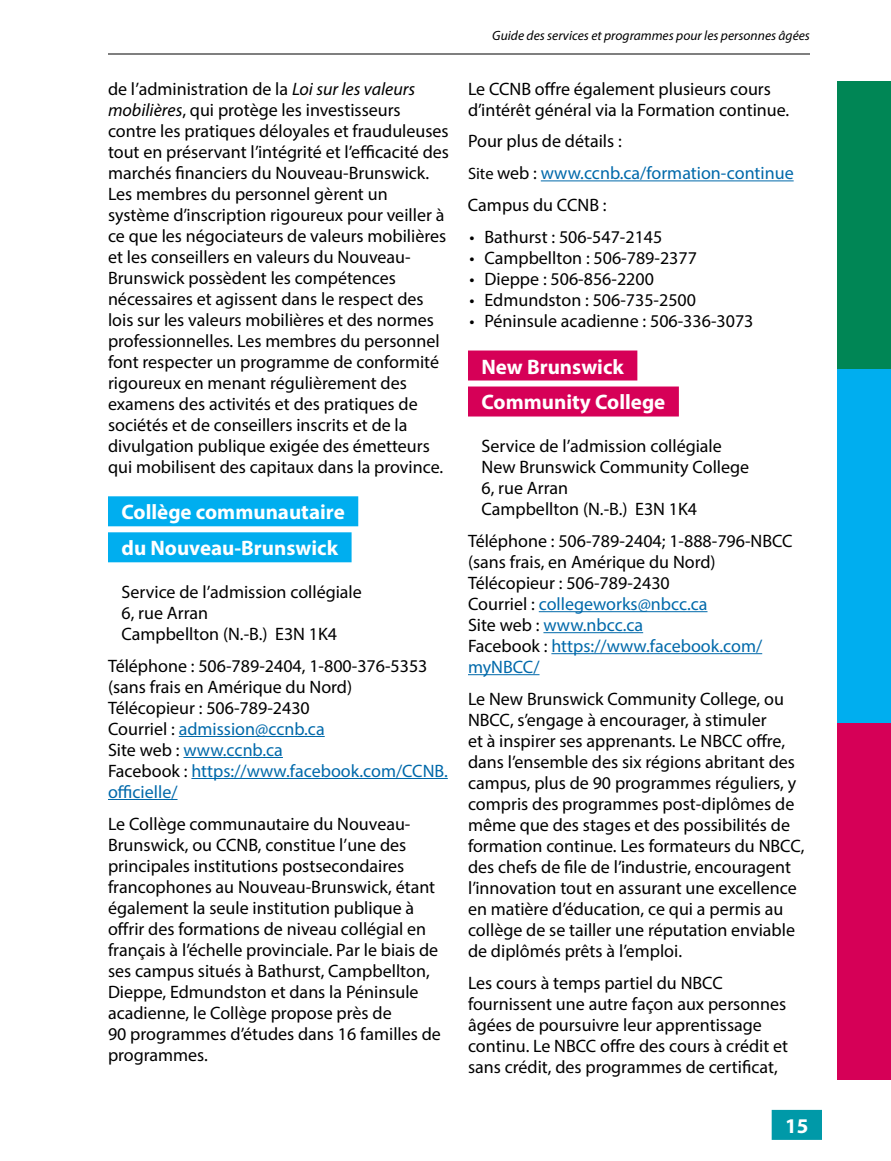
<style>
.page{position:relative;width:891px;height:1161px;background:#fff}
.page>*{position:absolute;margin:0;border:0;box-sizing:border-box;transform-origin:0 0}
.t1{font:700 21px/36px "Myriad Pro";color:#fff}
.t2{font:18px/21px "Myriad Pro";color:#000}
.t3{font:italic 13.5px "Myriad Pro";color:#000}
.s1{font-style:italic}
.s2{color:#0069aa}
.s3{font-size:16.5px}
</style>
<div class="page">
<div style="left:772px;top:1110px;width:50px;height:30px;background:#0099a8"></div>
<hr style="left:108px;top:54px;width:702px;height:1px;background:#000">
<div style="left:108px;top:496px;width:250px;height:30px;background:#00aeef"></div>
<div style="left:108px;top:532px;width:244px;height:30px;background:#00aeef"></div>
<hr style="left:179px;top:736px;width:146px;height:1px;background:#0069aa">
<hr style="left:183px;top:757px;width:100px;height:1px;background:#0069aa">
<hr style="left:191px;top:778px;width:257px;height:1px;background:#0069aa">
<hr style="left:108px;top:799px;width:70px;height:1px;background:#0069aa">
<hr style="left:541px;top:180px;width:253px;height:1px;background:#0069aa">
<div style="left:468px;top:351px;width:169px;height:30px;background:#d60057"></div>
<div style="left:468px;top:387px;width:211px;height:30px;background:#d60057"></div>
<hr style="left:539px;top:611px;width:169px;height:1px;background:#0069aa">
<hr style="left:543px;top:632px;width:100px;height:1px;background:#0069aa">
<hr style="left:551px;top:653px;width:211px;height:1px;background:#0069aa">
<hr style="left:468px;top:674px;width:72px;height:1px;background:#0069aa">
<div style="left:837px;top:81px;width:54px;height:999px;background:#00aeef"></div>
<div style="left:837px;top:723px;width:54px;height:357px;background:#d60057"></div>
<div style="left:837px;top:81px;width:54px;height:288px;background:#008655"></div>
<p class="t2" style="left:108px;top:78px;width:343px">de l’administration de la <span class="s1">Loi sur les valeurs mobilières</span>, qui protège les investisseurs contre les pratiques déloyales et frauduleuses tout en préservant l’intégrité et l’efficacité des marchés financiers du Nouveau-Brunswick.<br>Les membres du personnel gèrent un système d’inscription rigoureux pour veiller à ce que les négociateurs de valeurs mobilières et les conseillers en valeurs du Nouveau-Brunswick possèdent les compétences nécessaires et agissent dans le respect des lois sur les valeurs mobilières et des normes professionnelles. Les membres du personnel font respecter un programme de conformité rigoureux en menant régulièrement des examens des activités et des pratiques de sociétés et de conseillers inscrits et de la divulgation publique exigée des émetteurs qui mobilisent des capitaux dans la province.</p>
<p class="t1" style="left:122px;top:494px;width:225px">Collège communautaire du Nouveau-Brunswick</p>
<p class="t2" style="left:122px;top:581px;width:242px">Service de l’admission collégiale<br>6, rue Arran<br>Campbellton (N.-B.) E3N 1K4</p>
<p class="t2" style="left:108px;top:655px;width:341px">Téléphone : 506-789-2404, 1-800-376-5353 (sans frais en Amérique du Nord)<br>Télécopieur : 506-789-2430<br>Courriel : <span class="s2">admission@ccnb.ca<br></span>Site web : <span class="s2">www.ccnb.ca<br></span>Facebook : <span class="s2">https://www.facebook.com/CCNB. officielle/</span></p>
<p class="t2" style="left:108px;top:813px;width:334px">Le Collège communautaire du Nouveau-Brunswick, ou CCNB, constitue l’une des principales institutions postsecondaires francophones au Nouveau-Brunswick, étant également la seule institution publique à offrir des formations de niveau collégial en français à l’échelle provinciale. Par le biais de ses campus situés à Bathurst, Campbellton, Dieppe, Edmundston et dans la Péninsule acadienne, le Collège propose près de<br>90 programmes d’études dans 16 familles de programmes.</p>
<p class="t3" style="left:492px;top:27px;width:319px">Guide des services et programmes pour les personnes âgées</p>
<p class="t2" style="left:468px;top:78px;width:323px">Le CCNB offre également plusieurs cours d’intérêt général via la Formation continue.</p>
<p class="t2" style="left:468px;top:125px;width:327px;line-height:31.8px">Pour plus de détails :<br><span class="s3">Site</span> web : <span class="s2">www.ccnb.ca/formation-continue<br></span>Campus du CCNB :</p>
<p class="t2" style="left:469px;top:226px;width:194px">• Bathurst : 506-547-2145</p>
<p class="t2" style="left:469px;top:247px;width:229px">• Campbellton : 506-789-2377</p>
<p class="t2" style="left:469px;top:268px;width:186px">• Dieppe : 506-856-2200</p>
<p class="t2" style="left:469px;top:289px;width:228px">• Edmundston : 506-735-2500</p>
<p class="t2" style="left:469px;top:310px;width:286px">• Péninsule acadienne : 506-336-3073</p>
<p class="t1" style="left:482px;top:348px;width:185px">New Brunswick<br>Community College</p>
<p class="t2" style="left:482px;top:435px;width:269px">Service de l’admission collégiale<br>New Brunswick Community College<br>6, rue Arran<br>Campbellton (N.-B.) E3N 1K4</p>
<p class="t2" style="left:468px;top:530px;width:326px">Téléphone : 506-789-2404; 1-888-796-NBCC (sans frais, en Amérique du Nord)<br>Télécopieur : 506-789-2430<br>Courriel : <span class="s2">collegeworks@nbcc.ca<br></span>Site web : <span class="s2">www.nbcc.ca<br></span>Facebook : <span class="s2">https://www.facebook.com/ myNBCC/</span></p>
<p class="t2" style="left:468px;top:688px;width:338px">Le New Brunswick Community College, ou NBCC, s’engage à encourager, à stimuler<br>et à inspirer ses apprenants. Le NBCC offre, dans l’ensemble des six régions abritant des campus, plus de 90 programmes réguliers, y compris des programmes post-diplômes de même que des stages et des possibilités de formation continue. Les formateurs du NBCC, des chefs de file de l’industrie, encouragent l’innovation tout en assurant une excellence en matière d’éducation, ce qui a permis au collège de se tailler une réputation enviable de diplômés prêts à l’emploi.</p>
<p class="t2" style="left:468px;top:972px;width:322px">Les cours à temps partiel du NBCC fournissent une autre façon aux personnes âgées de poursuivre leur apprentissage continu. Le NBCC offre des cours à crédit et sans crédit, des programmes de certificat,</p>
<p class="t1" style="left:785px;top:1107px;width:25px">15</p>
</div>
